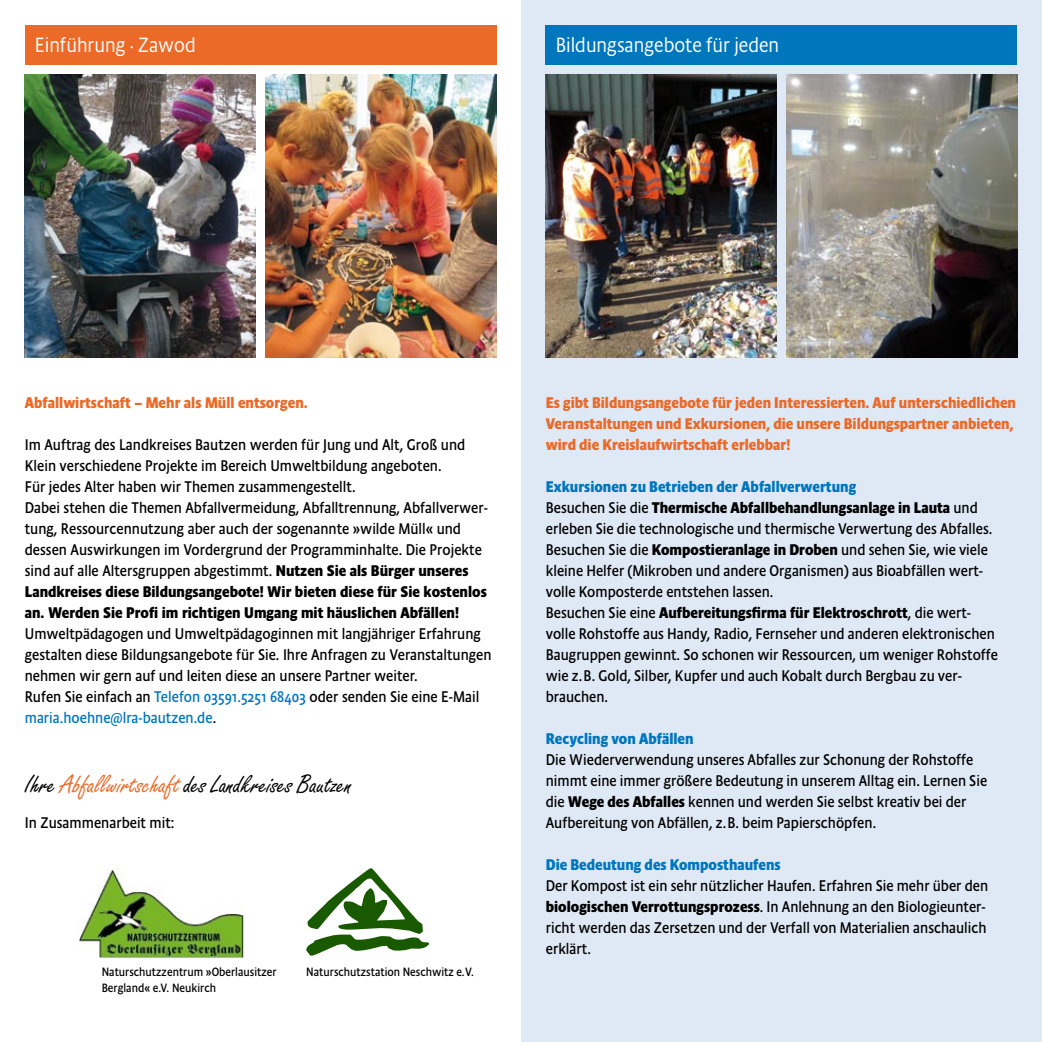
<style>
.page{position:relative;width:1042px;height:1042px;background:#fff}
.page>*{position:absolute;margin:0;border:0;box-sizing:border-box;transform-origin:0 0}
.t1{font:28px "Handmade Script";color:#000}
.t2{font:300 21px "Absara Sans Head OT";color:#fff}
.t3{font:15.75px "Absara Sans Head OT";color:#000}
.t4{font:700 15.75px "Absara Sans Head OT";color:#000}
.t5{font:700 15.75px "Absara Sans Head OT";color:#eb6a28}
.t6{font:700 15.75px "Absara Sans Head OT";color:#0076bd}
.t7{font:15.75px "Absara Sans Head OT";color:#0076bd}
.t8{font:12.25px "Absara Sans Head OT";color:#000}
.s1{font-weight:700}
.s2{color:#0076bd}
.s3{color:#000}
.s4{color:#eb6a28}
.s5{font-weight:400}
</style>
<div class="page">
<div style="left:521px;top:0;width:521px;height:1042px;background:#dfe9f5"></div>
<img style="left:79px;top:869px;width:164px;height:88px">
<svg style="left:306px;top:868px;width:123px;height:87px"></svg>
<img style="left:786px;top:74px;width:231px;height:283px">
<img style="left:265px;top:74px;width:231px;height:283px">
<img style="left:25px;top:74px;width:230px;height:283px">
<div style="left:546px;top:25px;width:471px;height:39px;background:#0076bd"></div>
<div style="left:25px;top:25px;width:471px;height:39px;background:#eb6a28"></div>
<img style="left:546px;top:74px;width:230px;height:283px">
<p class="t2" style="left:35px;top:32px;width:162px">Einführung · Zawod</p>
<p class="t2" style="left:556px;top:32px;width:225px">Bildungsangebote für jeden</p>
<p class="t5" style="left:25px;top:393px;width:284px">Abfallwirtschaft – Mehr als Müll entsorgen.</p>
<p class="t3" style="left:25px;top:435px;width:442px">Im Auftrag des Landkreises Bautzen werden für Jung und Alt, Groß und</p>
<p class="t3" style="left:25px;top:456px;width:418px">Klein verschiedene Projekte im Bereich Umweltbildung angeboten.</p>
<p class="t3" style="left:25px;top:477px;width:332px">Für jedes Alter haben wir Themen zusammengestellt.</p>
<p class="t3" style="left:25px;top:498px;width:465px">Dabei stehen die Themen Abfallvermeidung, Abfalltrennung, Abfallverwer-</p>
<p class="t3" style="left:25px;top:519px;width:438px">tung, Ressourcennutzung aber auch der sogenannte »wilde Müll« und</p>
<p class="t3" style="left:25px;top:540px;width:459px">dessen Auswirkungen im Vordergrund der Programminhalte. Die Projekte</p>
<p class="t3" style="left:25px;top:561px;width:445px">sind auf alle Altersgruppen abgestimmt. <span class="s1">Nutzen Sie als Bürger unseres</span></p>
<p class="t4" style="left:25px;top:582px;width:463px">Landkreises diese Bildungsangebote! Wir bieten diese für Sie kostenlos</p>
<p class="t4" style="left:25px;top:603px;width:436px">an. Werden Sie Profi im richtigen Umgang mit häuslichen Abfällen!</p>
<p class="t3" style="left:25px;top:624px;width:457px">Umweltpädagogen und Umweltpädagoginnen mit langjähriger Erfahrung</p>
<p class="t3" style="left:25px;top:645px;width:468px">gestalten diese Bildungsangebote für Sie. Ihre Anfragen zu Veranstaltungen</p>
<p class="t3" style="left:25px;top:666px;width:394px">nehmen wir gern auf und leiten diese an unsere Partner weiter.</p>
<p class="t3" style="left:25px;top:687px;width:456px">Rufen Sie einfach an <span class="s2">Telefon 03591.5251 68403</span> oder senden Sie eine E-Mail</p>
<p class="t7" style="left:25px;top:708px;width:193px">maria.hoehne@lra-bautzen.de<span class="s3">.</span></p>
<p class="t1" style="left:25px;top:769px;width:329px">Ihre <span class="s4">Abfallwirtschaft</span> des Landkreises Bautzen</p>
<p class="t3" style="left:25px;top:813px;width:151px">In Zusammenarbeit mit:</p>
<p class="t8" style="left:102px;top:964px;width:176px">Naturschutzzentrum »Oberlausitzer</p>
<p class="t8" style="left:306px;top:964px;width:169px">Naturschutzstation Neschwitz e.V.</p>
<p class="t8" style="left:102px;top:980px;width:116px">Bergland« e.V. Neukirch</p>
<p class="t5" style="left:546px;top:393px;width:472px">Es gibt Bildungsangebote für jeden Interessierten. Auf unterschiedlichen</p>
<p class="t5" style="left:546px;top:414px;width:469px">Veranstaltungen und Exkursionen, die unsere Bildungspartner anbieten,</p>
<p class="t5" style="left:546px;top:435px;width:246px">wird die Kreislaufwirtschaft erlebbar!</p>
<p class="t6" style="left:546px;top:477px;width:312px">Exkursionen zu Betrieben der Abfallverwertung</p>
<p class="t4" style="left:546px;top:498px;width:433px"><span class="s5">Besuchen Sie die</span> Thermische Abfallbehandlungsanlage in Lauta <span class="s5">und</span></p>
<p class="t3" style="left:546px;top:519px;width:448px">erleben Sie die technologische und thermische Verwertung des Abfalles.</p>
<p class="t3" style="left:546px;top:540px;width:444px">Besuchen Sie die <span class="s1">Kompostieranlage in Droben</span> und sehen Sie, wie viele</p>
<p class="t3" style="left:546px;top:561px;width:439px">kleine Helfer (Mikroben und andere Organismen) aus Bioabfällen wert-</p>
<p class="t3" style="left:546px;top:582px;width:229px">volle Komposterde entstehen lassen.</p>
<p class="t4" style="left:546px;top:603px;width:427px"><span class="s5">Besuchen Sie eine</span> Aufbereitungsfirma für Elektroschrott<span class="s5">, die wert-</span></p>
<p class="t3" style="left:546px;top:624px;width:450px">volle Rohstoffe aus Handy, Radio, Fernseher und anderen elektronischen</p>
<p class="t3" style="left:546px;top:645px;width:454px">Baugruppen gewinnt. So schonen wir Ressourcen, um weniger Rohstoffe</p>
<p class="t3" style="left:546px;top:666px;width:418px">wie z.B. Gold, Silber, Kupfer und auch Kobalt durch Bergbau zu ver-</p>
<p class="t3" style="left:546px;top:687px;width:64px">brauchen.</p>
<p class="t6" style="left:546px;top:729px;width:149px">Recycling von Abfällen</p>
<p class="t3" style="left:546px;top:750px;width:429px">Die Wiederverwendung unseres Abfalles zur Schonung der Rohstoffe</p>
<p class="t3" style="left:546px;top:771px;width:443px">nimmt eine immer größere Bedeutung in unserem Alltag ein. Lernen Sie</p>
<p class="t3" style="left:546px;top:792px;width:422px">die <span class="s1">Wege des Abfalles</span> kennen und werden Sie selbst kreativ bei der</p>
<p class="t3" style="left:546px;top:813px;width:332px">Aufbereitung von Abfällen, z.B. beim Papierschöpfen.</p>
<p class="t6" style="left:546px;top:855px;width:236px">Die Bedeutung des Komposthaufens</p>
<p class="t3" style="left:546px;top:876px;width:444px">Der Kompost ist ein sehr nützlicher Haufen. Erfahren Sie mehr über den</p>
<p class="t3" style="left:546px;top:897px;width:441px"><span class="s1">biologischen Verrottungsprozess</span>. In Anlehnung an den Biologieunter-</p>
<p class="t3" style="left:546px;top:918px;width:442px">richt werden das Zersetzen und der Verfall von Materialien anschaulich</p>
<p class="t3" style="left:546px;top:939px;width:47px">erklärt.</p>
</div>
